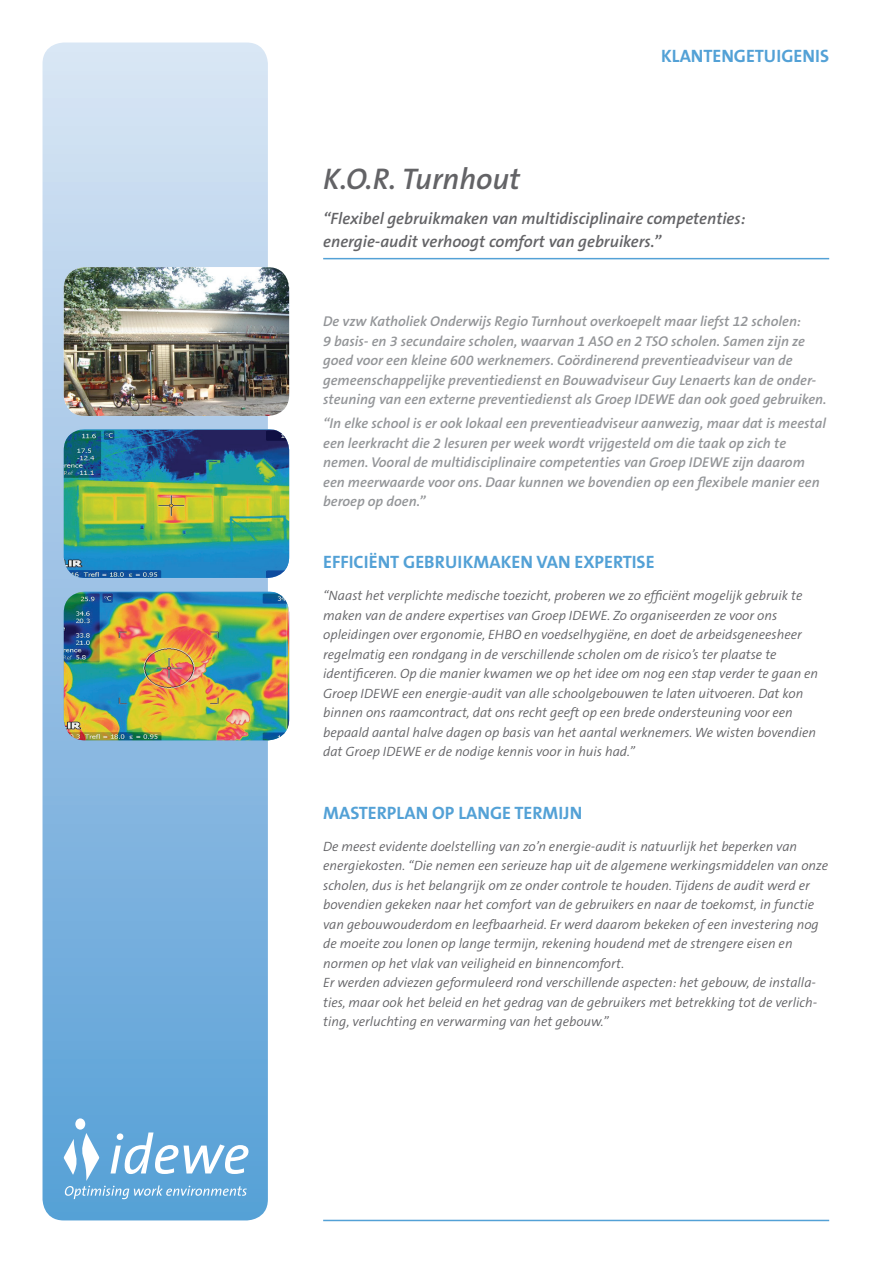
<style>
.page{position:relative;width:893px;height:1263px;background:#fff}
.page>*{position:absolute;margin:0;border:0;box-sizing:border-box;transform-origin:0 0}
.t1{font:italic 600 30px "The Sans B6";color:#636366}
.t2{font:700 18px "The Sans B7";color:#53a1d6}
.t3{font:italic 600 16.5px/22.5px "The Sans B6";color:#636366}
.t4{font:italic 600 14.25px/19.5px "The Sans B6";color:#939598}
.t5{font:italic 300 13.5px/19.5px "The Sans B4";color:#636366}
</style>
<div class="page">
<div style="left:43px;top:43px;width:225px;height:1177px;background:linear-gradient(to bottom,#d8e3f2,#569ed5);border-radius:21px"></div>
<hr style="left:323px;top:258px;width:506px;height:1px;background:#53a1d6">
<hr style="left:323px;top:1220px;width:506px;height:1px;background:#53a1d6">
<svg style="left:64px;top:1118px;width:184px;height:81px"></svg>
<img style="left:64px;top:267px;width:225px;height:149px">
<img style="left:64px;top:430px;width:225px;height:148px">
<img style="left:64px;top:592px;width:225px;height:148px">
<h2 class="t2" style="left:661px;top:46px;width:170px">KLANTENGETUIGENIS</h2>
<h1 class="t1" style="left:323px;top:163px;width:199px">K.O.R. Turnhout</h1>
<p class="t3" style="left:323px;top:208px;width:424px">“Flexibel gebruikmaken van multidisciplinaire competenties: energie-audit verhoogt comfort van gebruikers.”</p>
<p class="t4" style="left:323px;top:312px;width:505px">De vzw Katholiek Onderwijs Regio Turnhout overkoepelt maar liefst 12 scholen:<br>9 basis- en 3 secundaire scholen, waarvan 1 ASO en 2 TSO scholen. Samen zijn ze goed voor een kleine 600 werknemers. Coördinerend preventieadviseur van de gemeenschappelijke preventiedienst en Bouwadviseur Guy Lenaerts kan de onder&shy;steuning van een externe preventiedienst als Groep IDEWE dan ook goed gebruiken.</p>
<p class="t4" style="left:323px;top:414px;width:504px">“In elke school is er ook lokaal een preventieadviseur aanwezig, maar dat is meestal een leerkracht die 2 lesuren per week wordt vrijgesteld om die taak op zich te nemen. Vooral de multidisciplinaire competenties van Groep IDEWE zijn daarom een meerwaarde voor ons. Daar kunnen we bovendien op een flexibele manier een beroep op doen.”</p>
<h2 class="t2" style="left:323px;top:553px;width:331px">EFFICIËNT GEBRUIKMAKEN VAN EXPERTISE</h2>
<p class="t5" style="left:323px;top:587px;width:497px">“Naast het verplichte medische toezicht, proberen we zo efficiënt mogelijk gebruik te maken van de andere expertises van Groep IDEWE. Zo organiseerden ze voor ons opleidingen over ergonomie, EHBO en voedselhygiëne, en doet de arbeidsgeneesheer regelmatig een rondgang in de verschillende scholen om de risico’s ter plaatse te identificeren. Op die manier kwamen we op het idee om nog een stap verder te gaan en Groep IDEWE een energie-audit van alle schoolgebouwen te laten uitvoeren. Dat kon binnen ons raamcontract, dat ons recht geeft op een brede ondersteuning voor een bepaald aantal halve dagen op basis van het aantal werknemers. We wisten bovendien dat Groep IDEWE er de nodige kennis voor in huis had.”</p>
<h2 class="t2" style="left:323px;top:803px;width:261px">MASTERPLAN OP LANGE TERMIJN</h2>
<p class="t5" style="left:323px;top:837px;width:507px">De meest evidente doelstelling van zo’n energie-audit is natuurlijk het beperken van energiekosten. “Die nemen een serieuze hap uit de algemene werkingsmiddelen van onze scholen, dus is het belangrijk om ze onder controle te houden. Tijdens de audit werd er bovendien gekeken naar het comfort van de gebruikers en naar de toekomst, in functie van gebouwouderdom en leefbaarheid. Er werd daarom bekeken of een investering nog de moeite zou lonen op lange termijn, rekening houdend met de strengere eisen en normen op het vlak van veiligheid en binnencomfort.<br>Er werden adviezen geformuleerd rond verschillende aspecten: het gebouw, de installa&shy;ties, maar ook het beleid en het gedrag van de gebruikers met betrekking tot de verlich&shy;ting, verluchting en verwarming van het gebouw.”</p>
</div>
